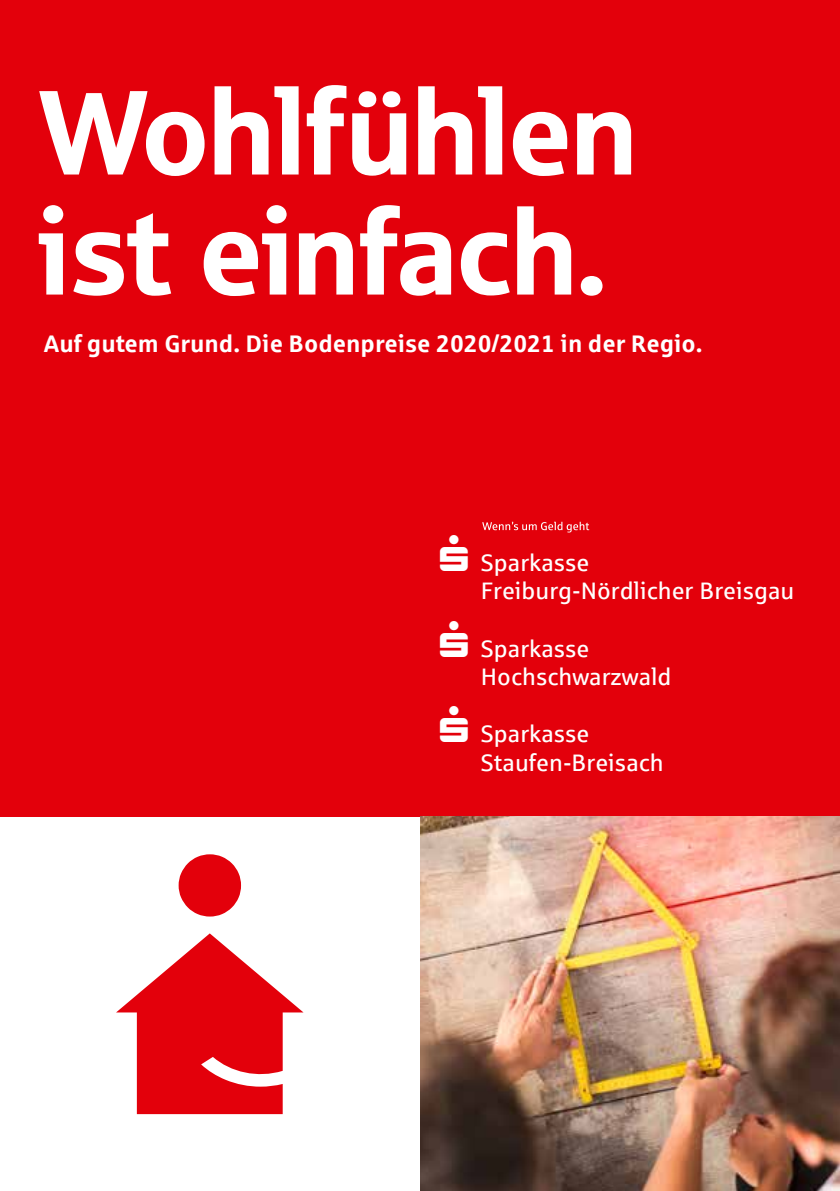
<style>
.page{position:relative;width:840px;height:1191px;background:#fff}
.page>*{position:absolute;margin:0;border:0;box-sizing:border-box;transform-origin:0 0}
.t1{font:120px/120px "Sparkasse Head";color:#fff}
.t2{font:700 24px "Sparkasse Rg";color:#fff}
.t3{font:23.8px/28.6px "Sparkasse Rg";color:#fff}
</style>
<div class="page">
<div style="left:0;top:0;width:839px;height:816px;background:#e3000b"></div>
<img style="left:420px;top:816px;width:419px;height:375px">
<svg style="left:482px;top:522px;width:107px;height:10px"></svg>
<svg style="left:178px;top:854px;width:63px;height:62px"></svg>
<svg style="left:116px;top:933px;width:187px;height:181px"></svg>
<h1 class="t1" style="left:39px;top:68px;width:599px">Wohlfühlen ist einfach.</h1>
<p class="t2" style="left:44px;top:328px;width:659px">Auf gutem Grund. Die Bodenpreise 2020/2021 in der Regio.</p>
<p class="t3" style="left:480px;top:547px;width:315px">Sparkasse<br>Freiburg-Nördlicher Breisgau</p>
<p class="t3" style="left:480px;top:633px;width:192px">Sparkasse<br>Hochschwarzwald</p>
<p class="t3" style="left:480px;top:719px;width:184px">Sparkasse<br>Staufen-Breisach</p>
</div>
